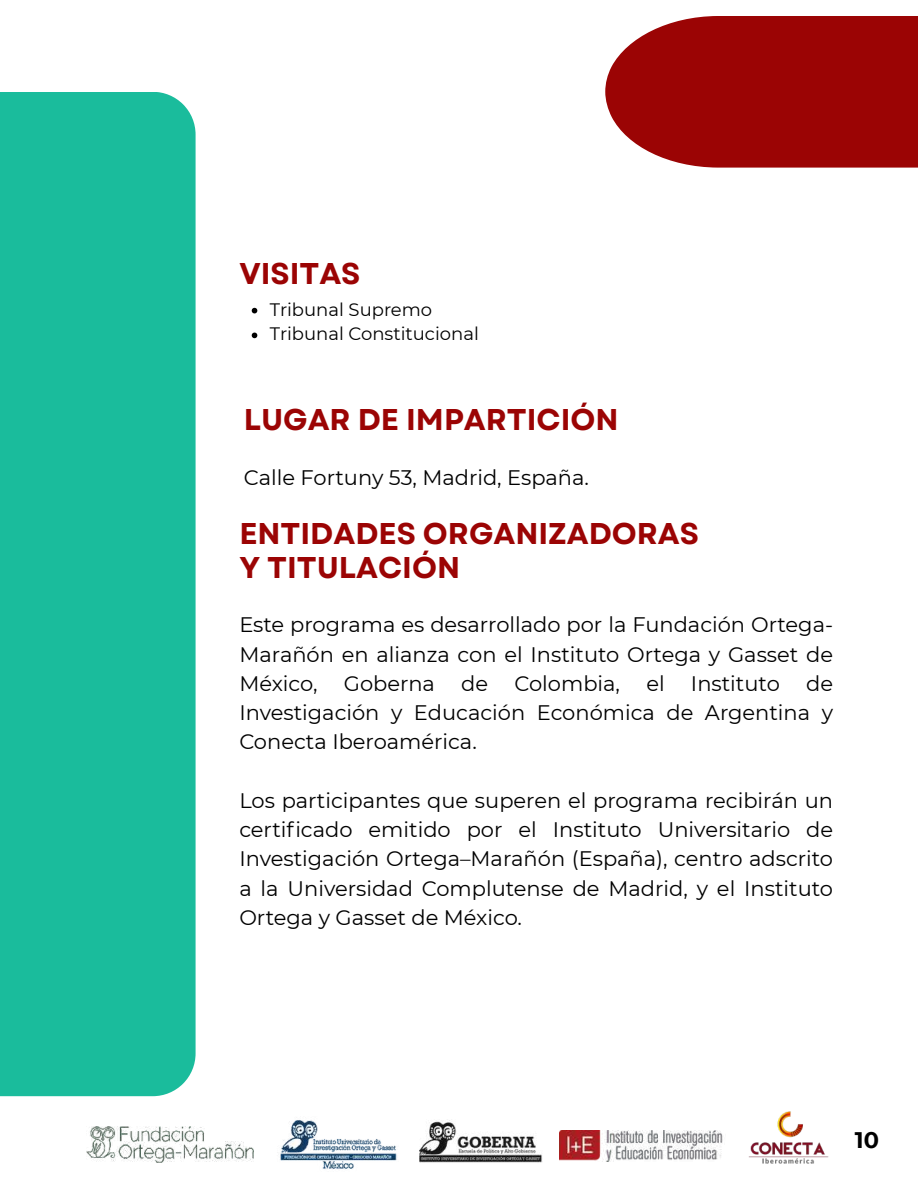
<style>
.page{position:relative;width:918px;height:1188px;background:#fff}
.page>*{position:absolute;margin:0;border:0;box-sizing:border-box;transform-origin:0 0}
.t1{font:700 30px/33.8px "Garet";color:#9b0404}
.t2{font:700 22.5px "Montserrat";color:#000}
.t3{font:21px/29.2px "Montserrat";color:#000;text-align:justify}
.t4{font:18px/24.8px "Montserrat";color:#000}
</style>
<div class="page">
<div style="left:0;top:92px;width:196px;height:1004px;background:#1abc9c"></div>
<svg style="left:605px;top:16px;width:313px;height:152px;background:#a31818"></svg>
<svg style="left:252px;top:308px;width:5px;height:5px"></svg>
<svg style="left:252px;top:333px;width:5px;height:5px"></svg>
<img style="left:280px;top:1120px;width:117px;height:49px">
<img style="left:748px;top:1111px;width:81px;height:53px">
<img style="left:419px;top:1120px;width:124px;height:43px">
<img style="left:86px;top:1126px;width:167px;height:36px">
<img style="left:560px;top:1131px;width:163px;height:31px">
<h1 class="t1" style="left:239px;top:257px;width:123px">VISITAS</h1>
<p class="t4" style="left:270px;top:297px;width:210px">Tribunal Supremo<br>Tribunal Constitucional</p>
<h1 class="t1" style="left:244px;top:403px;width:376px">LUGAR DE IMPARTICIÓN</h1>
<p class="t3" style="left:244px;top:463px;width:347px">Calle Fortuny 53, Madrid, España.</p>
<h1 class="t1" style="left:239px;top:517px;width:461px">ENTIDADES ORGANIZADORAS<br>Y TITULACIÓN</h1>
<p class="t3" style="left:239px;top:610px;width:595px">Este programa es desarrollado por la Fundación Ortega-Marañón en alianza con el Instituto Ortega y Gasset de México,</p>
<p class="t3" style="left:239px;top:669px;width:595px;text-indent:567px">de Investigación y Educación Económica de Argentina y Conecta Iberoamérica.</p>
<p class="t3" style="left:344px;top:669px;width:93px">Goberna</p>
<p class="t3" style="left:461px;top:669px;width:28px">de</p>
<p class="t3" style="left:515px;top:669px;width:107px">Colombia,</p>
<p class="t3" style="left:646px;top:669px;width:20px">el</p>
<p class="t3" style="left:691px;top:669px;width:90px">Instituto</p>
<p class="t3" style="left:239px;top:786px;width:595px">Los participantes que superen el programa recibirán un certificado emitido por el Instituto Universitario de Investigación Ortega–Marañón (España), centro adscrito a la Universidad Complutense de Madrid, y el Instituto Ortega y Gasset de México.</p>
<p class="t2" style="left:855px;top:1126px;width:26px">10</p>
</div>
